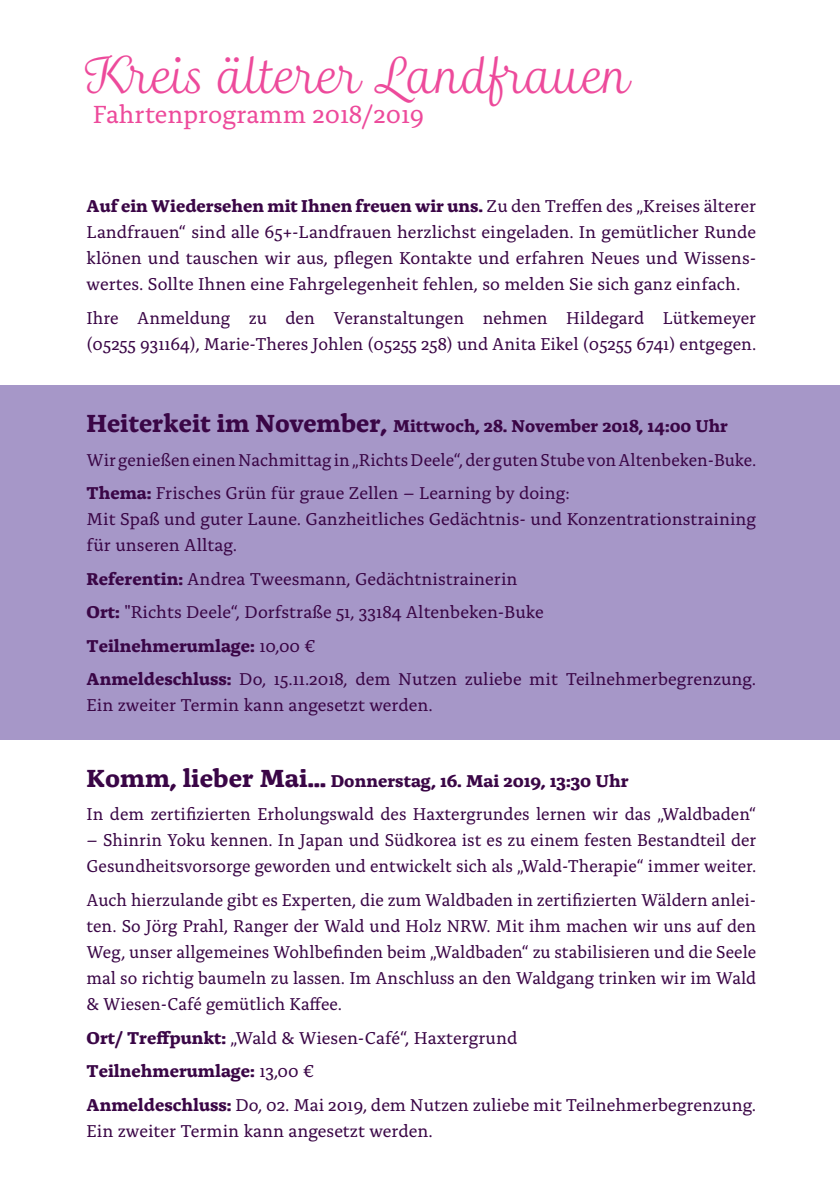
<style>
.page{position:relative;width:840px;height:1191px;background:#fff}
.page>*{position:absolute;margin:0;border:0;box-sizing:border-box;transform-origin:0 0}
.t1{font:48px "Madre Script";color:#ed4a9b}
.t2{font:26px "Alda OTCEV";color:#ed4a9b}
.t3{font:18px/26px "Alda OTCEV";color:#3a0646}
.s1{font-weight:700}
.s2{font-weight:700;font-size:26px}
</style>
<div class="page">
<div style="left:0;top:386px;width:839px;height:354px;background:#a697c8"></div>
<h1 class="t1" style="left:85px;top:48px;width:546px">Kreis älterer Landfrauen</h1>
<h2 class="t2" style="left:93px;top:95px;width:333px">Fahrtenprogramm 2018/2019</h2>
<p class="t3" style="left:86px;top:192px;width:670px;text-align:justify"><span class="s1">Auf ein Wiedersehen mit Ihnen freuen wir uns.</span> Zu den Treffen des „Kreises älterer Landfrauen“ sind alle 65+-Landfrauen herzlichst eingeladen. In gemütlicher Runde klönen und tauschen wir aus, pflegen Kontakte und erfahren Neues und Wissens&shy;wertes. Sollte Ihnen eine Fahrgelegenheit fehlen, so melden Sie sich ganz einfach.</p>
<p class="t3" style="left:86px;top:303px;width:671px">Ihre Anmeldung zu den Veranstaltungen nehmen Hildegard Lütkemeyer (☎05255 931164), Marie-Theres Johlen (☎05255 258) und Anita Eikel (☎05255 6741) entgegen.</p>
<p class="t3" style="left:86px;top:408px;width:671px;line-height:33.6px"><span class="s2">Heiterkeit im November,</span> <span class="s1">Mittwoch, 28. November 2018, 14:00 Uhr<br></span>Wir genießen einen Nachmittag in „Richts Deele“, der guten Stube von Altenbeken-Buke.<br><span class="s1">Thema:</span> Frisches Grün für graue Zellen – Learning by doing:</p>
<p class="t3" style="left:86px;top:505px;width:670px">Mit Spaß und guter Laune. Ganzheitliches Gedächtnis- und Konzentrationstraining für unseren Alltag.</p>
<p class="t3" style="left:86px;top:561px;width:670px;line-height:33.4px"><span class="s1">Referentin:</span> Andrea Tweesmann, Gedächtnistrainerin<br><span class="s1">Ort:</span> "Richts Deele“, Dorfstraße 51, 33184 Altenbeken-Buke<br><span class="s1">Teilnehmerumlage:</span> 10,00 €<br><span class="s1">Anmeldeschluss:</span> Do, 15.11.2018, dem Nutzen zuliebe mit Teilnehmerbegrenzung.</p>
<p class="t3" style="left:86px;top:691px;width:348px">Ein zweiter Termin kann angesetzt werden.</p>
<p class="t3" style="left:86px;top:762px;width:670px;line-height:33.6px"><span class="s2">Komm, lieber Mai…</span> <span class="s1">Donnerstag, 16. Mai 2019, 13:30 Uhr<br></span>In dem zertifizierten Erholungswald des Haxtergrundes lernen wir das „Waldbaden“</p>
<p class="t3" style="left:86px;top:826px;width:671px">– Shinrin Yoku kennen. In Japan und Südkorea ist es zu einem festen Bestandteil der<br>Gesundheitsvorsorge geworden und entwickelt sich als „Wald-Therapie“ immer weiter.</p>
<p class="t3" style="left:86px;top:885px;width:671px;text-align:justify">Auch hierzulande gibt es Experten, die zum Waldbaden in zertifizierten Wäldern anlei&shy;ten. So Jörg Prahl, Ranger der Wald und Holz NRW. Mit ihm machen wir uns auf den Weg, unser allgemeines Wohlbefinden beim „Waldbaden“ zu stabilisieren und die Seele mal so richtig baumeln zu lassen. Im Anschluss an den Waldgang trinken wir im Wald &amp; Wiesen-Café gemütlich Kaffee.</p>
<p class="t3" style="left:86px;top:1019px;width:671px;line-height:33.4px"><span class="s1">Ort/ Treffpunkt:</span> „Wald &amp; Wiesen-Café“, Haxtergrund<br><span class="s1">Teilnehmerumlage:</span> 13,00 €<br><span class="s1">Anmeldeschluss:</span> Do, 02. Mai 2019, dem Nutzen zuliebe mit Teilnehmerbegrenzung.</p>
<p class="t3" style="left:86px;top:1116px;width:348px">Ein zweiter Termin kann angesetzt werden.</p>
</div>
